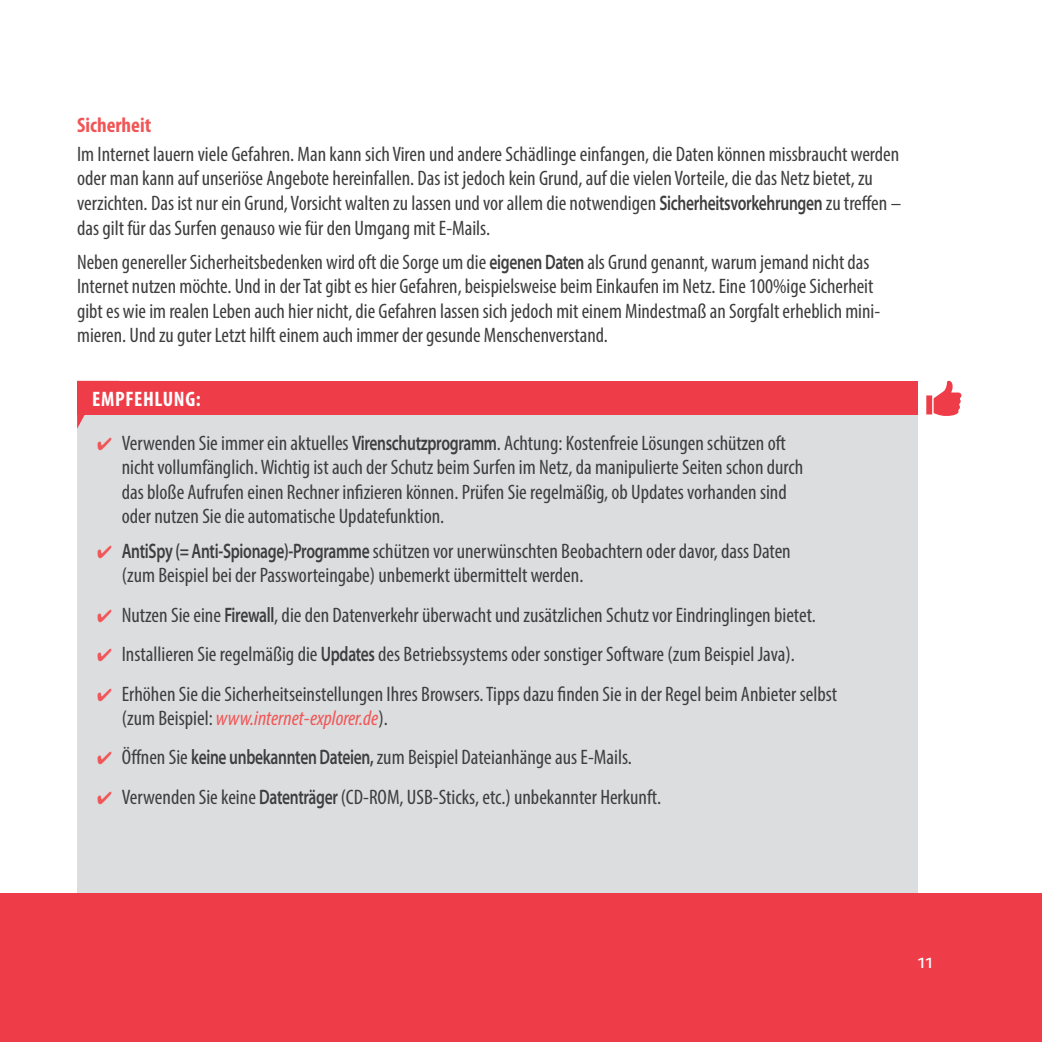
<style>
.page{position:relative;width:1042px;height:1042px;background:#fff}
.page>*{position:absolute;margin:0;border:0;box-sizing:border-box;transform-origin:0 0}
.t1{font:condensed 21px/24.5px "Myriad Pro";color:#3e3e3f}
.t2{font:700 condensed 21px "Myriad Pro";color:#fff}
.t3{font:700 condensed 21px "Myriad Pro";color:#f05657}
.t4{font:21px "Myriad Pro";color:#fff}
.s1{font-weight:600;font-stretch:normal}
.s2{color:#f05657}
.s3{font-style:italic;color:#f05657}
</style>
<div class="page">
<div style="left:0;top:893px;width:1042px;height:149px;background:#ee3d49"></div>
<div style="left:77px;top:414px;width:841px;height:479px;background:#dcdddf"></div>
<svg style="left:77px;top:414px;width:42px;height:15px"></svg>
<div style="left:77px;top:381px;width:841px;height:33px;background:#ee3d49"></div>
<svg style="left:926px;top:381px;width:35px;height:35px"></svg>
<p class="t3" style="left:77px;top:111px;width:76px">Sicherheit</p>
<p class="t1" style="left:77px;top:142px;width:825px">Im Internet lauern viele Gefahren. Man kann sich Viren und andere Schädlinge einfangen, die Daten können missbraucht werden oder man kann auf unseriöse Angebote hereinfallen. Das ist jedoch kein Grund, auf die vielen Vorteile, die das Netz bietet, zu verzichten. Das ist nur ein Grund, Vorsicht walten zu lassen und vor allem die notwendigen <span class="s1">Sicherheitsvorkehrungen</span> zu treffen – das gilt für das Surfen genauso wie für den Umgang mit E-Mails.</p>
<p class="t1" style="left:77px;top:249px;width:804px">Neben genereller Sicherheitsbedenken wird oft die Sorge um die <span class="s1">eigenen Daten</span> als Grund genannt, warum jemand nicht das Internet nutzen möchte. Und in der Tat gibt es hier Gefahren, beispielsweise beim Einkaufen im Netz. Eine 100%ige Sicherheit gibt es wie im realen Leben auch hier nicht, die Gefahren lassen sich jedoch mit einem Mindestmaß an Sorgfalt erheblich mini&shy;mieren. Und zu guter Letzt hilft einem auch immer der gesunde Menschenverstand.</p>
<p class="t2" style="left:92px;top:385px;width:21px">Empfeh</p>
<p class="t2" style="left:155px;top:385px;width:48px">lung:</p>
<p class="t1" style="left:122px;top:430px;width:683px;text-indent:-25px"><span class="s2">✔</span> Verwenden Sie immer ein aktuelles <span class="s1">Virenschutzprogramm</span>. Achtung: Kostenfreie Lösungen schützen oft nicht vollumfänglich. Wichtig ist auch der Schutz beim Surfen im Netz, da manipulierte Seiten schon durch das bloße Aufrufen einen Rechner infizieren können. Prüfen Sie regelmäßig, ob Updates vorhanden sind oder nutzen Sie die automatische Updatefunktion.</p>
<p class="t1" style="left:122px;top:538px;width:670px;text-indent:-25px"><span class="s2">✔</span> <span class="s1">AntiSpy (= Anti-Spionage)-Programme</span> schützen vor unerwünschten Beobachtern oder davor, dass Daten (zum Beispiel bei der Passworteingabe) unbemerkt übermittelt werden.</p>
<p class="t1" style="left:97px;top:602px;width:720px"><span class="s2">✔</span> Nutzen Sie eine <span class="s1">Firewall</span>, die den Datenverkehr überwacht und zusätzlichen Schutz vor Eindringlingen bietet.</p>
<p class="t1" style="left:97px;top:642px;width:699px"><span class="s2">✔</span> Installieren Sie regelmäßig die <span class="s1">Updates</span> des Betriebssystems oder sonstiger Software (zum Beispiel Java).</p>
<p class="t1" style="left:122px;top:681px;width:717px;text-indent:-25px"><span class="s2">✔</span> Erhöhen Sie die Sicherheitseinstellungen Ihres Browsers. Tipps dazu finden Sie in der Regel beim Anbieter selbst (zum Beispiel: <span class="s3">www.internet-explorer.de</span>).</p>
<p class="t1" style="left:97px;top:745px;width:536px"><span class="s2">✔</span> Öffnen Sie <span class="s1">keine unbekannten Dateien,</span> zum Beispiel Dateianhänge aus E-Mails.</p>
<p class="t1" style="left:97px;top:784px;width:565px"><span class="s2">✔</span> Verwenden Sie keine <span class="s1">Datenträger</span> (CD-ROM, USB-Sticks, etc.) unbekannter Herkunft.</p>
<p class="t4" style="left:918px;top:947px;width:17px">11</p>
</div>
